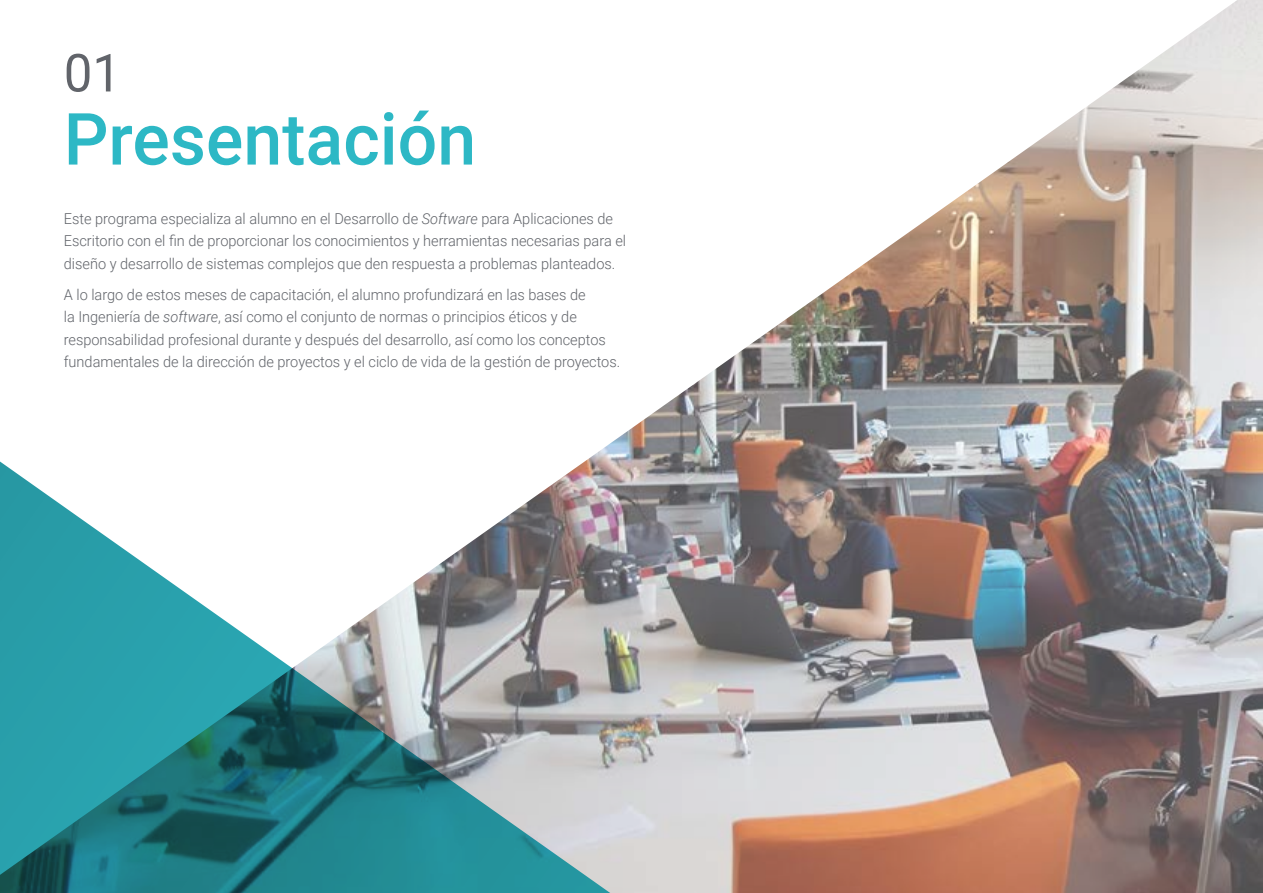
<style>
.page{position:relative;width:1263px;height:893px;background:#fff}
.page>*{position:absolute;margin:0;border:0;box-sizing:border-box;transform-origin:0 0}
.t1{font:500 72px "Roboto";color:#2db8c5}
.t2{font:52.5px "Roboto";color:#61646a}
.t3{font:300 15px/22.5px "Roboto";color:#61646a}
.s1{font-style:italic}
</style>
<div class="page">
<img style="left:607px;top:0;width:656px;height:893px">
<svg style="left:0;top:446px;width:640px;height:447px"></svg>
<h2 class="t2" style="left:64px;top:36px;width:59px">01</h2>
<h1 class="t1" style="left:64px;top:89px;width:414px">Presentación</h1>
<p class="t3" style="left:64px;top:207px;width:564px">Este programa especializa al alumno en el Desarrollo de <span class="s1">Software</span> para Aplicaciones de<br>Escritorio con el fin de proporcionar los conocimientos y herramientas necesarias para el diseño y desarrollo de sistemas complejos que den respuesta a problemas planteados.</p>
<p class="t3" style="left:64px;top:283px;width:558px">A lo largo de estos meses de capacitación, el alumno profundizará en las bases de<br>la Ingeniería de <span class="s1">software</span>, así como el conjunto de normas o principios éticos y de responsabilidad profesional durante y después del desarrollo, así como los conceptos fundamentales de la dirección de proyectos y el ciclo de vida de la gestión de proyectos.</p>
</div>
